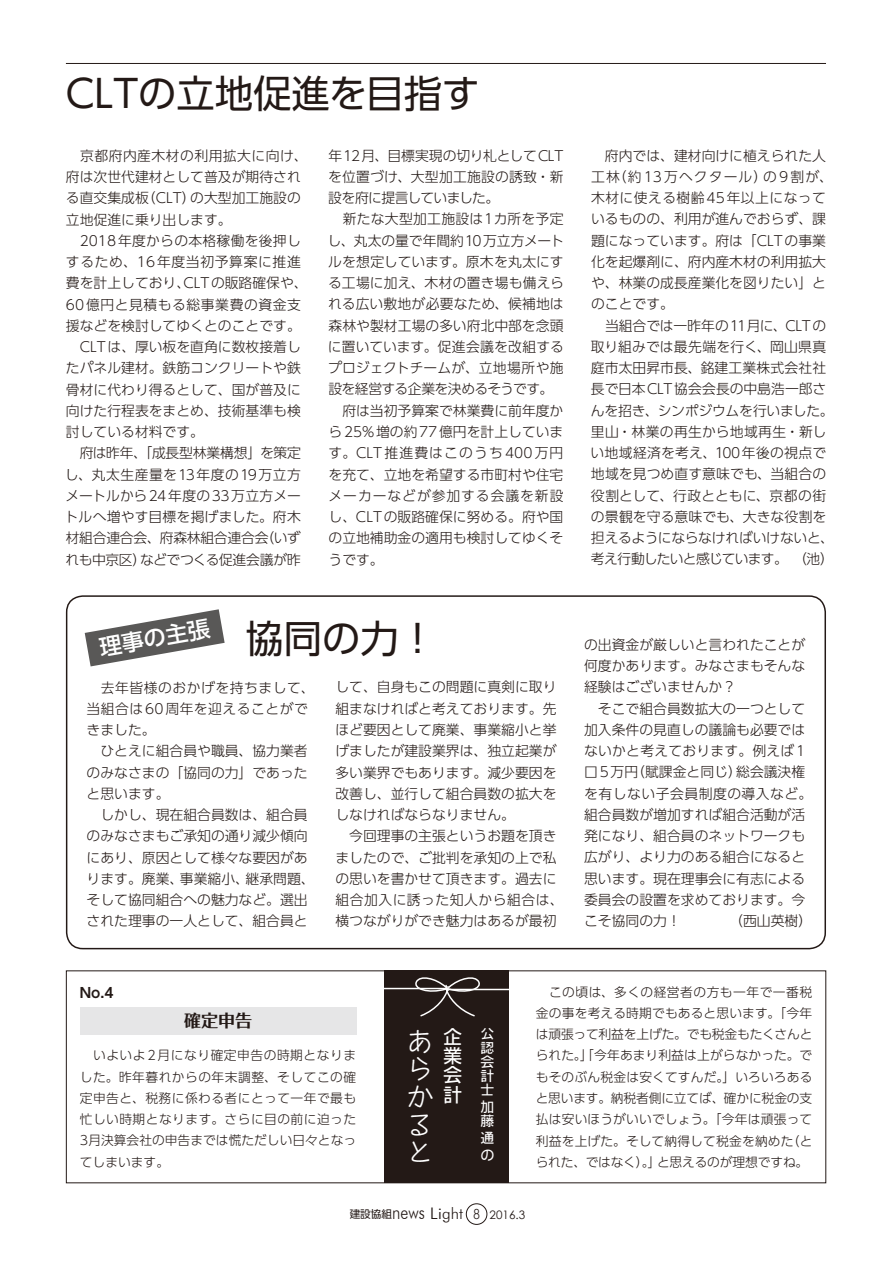
<style>
.page{position:relative;width:893px;height:1263px;background:#fff}
.page>*{position:absolute;margin:0;border:0;box-sizing:border-box;transform-origin:0 0}
.t1{font:38.25px "UD Shin Go Pro";color:#231916}
.t2{font:27.6px/27.6px "September M Monokyohkan";color:#fff}
.t3{font:500 22.35px "UD Shin Go Pro";color:#fff}
.t4{font:19.2px/19.2px "OT NIS WINKS L4 S4";color:#fff;text-align:justify}
.t5{font:700 16.95px "Folk Pro";color:#231916}
.t6{font:300 13.8px/21.3px "UD Shin Go Pro";color:#231916}
.t7{font:13.8px/13.8px "OT NIS WINKS L4 S4";color:#fff}
.t8{font:700 13.8px "UD Shin Go Pro De";color:#231916}
.t9{font:300 12.75px/21.3px "UD Shin Go Pro";color:#231916;text-align:justify}
.t10{font:11.7px "Century Gothic";color:#231916}
.s1{font-family:"UD Shin Go Pro";font-size:10.65px}
.s2{font-family:"Futura BT";font-weight:300;font-size:19.2px}
.s3{font-family:"Futura BT";font-weight:300;font-size:15.9px}
.s4{font-family:"UD Shin Go Pro";font-weight:300;font-size:12.75px}
</style>
<div class="page">
<div style="left:466px;top:1203px;width:21px;height:22px;border:1px solid #231916;border-radius:50%"></div>
<hr style="left:66px;top:63px;width:760px;height:1px;background:#231916">
<div style="left:384px;top:970px;width:124px;height:213px;background:#231916"></div>
<div style="left:80px;top:1007px;width:276px;height:27px;background:#e6e6e7"></div>
<hr style="left:382px;top:988px;width:64px;height:1px;background:#fff">
<svg style="left:411px;top:975px;width:98px;height:43px"></svg>
<svg style="left:85px;top:609px;width:140px;height:57px"></svg>
<h1 class="t1" style="left:66px;top:63px;width:416px">CLTの立地促進を目指す</h1>
<p class="t6" style="left:65px;top:144px;width:245px">　京都府内産木材の利用拡大に向け、府は次世代建材として普及が期待される直交集成板（CLT）の大型加工施設の立地促進に乗り出します。<br>　2018年度からの本格稼働を後押しするため、16年度当初予算案に推進費を計上しており、CLTの販路確保や、<br>60億円と見積もる総事業費の資金支援などを検討してゆくとのことです。　CLTは、厚い板を直角に数枚接着したパネル建材。鉄筋コンクリートや鉄骨材に代わり得るとして、国が普及に向けた行程表をまとめ、技術基準も検討している材料です。<br>　府は昨年、「成長型林業構想」を策定し、丸太生産量を13年度の19万立方メートルから24年度の33万立方メートルへ増やす目標を掲げました。府木材組合連合会、府森林組合連合会（いずれも中京区）などでつくる促進会議が昨</p>
<p class="t6" style="left:328px;top:144px;width:238px">年12月、目標実現の切り札としてCLTを位置づけ、大型加工施設の誘致・新設を府に提言していました。<br>　新たな大型加工施設は1カ所を予定し、丸太の量で年間約10万立方メートルを想定しています。原木を丸太にする工場に加え、木材の置き場も備えられる広い敷地が必要なため、候補地は森林や製材工場の多い府北中部を念頭に置いています。促進会議を改組するプロジェクトチームが、立地場所や施設を経営する企業を決めるそうです。　府は当初予算案で林業費に前年度から25%増の約77億円を計上しています。CLT推進費はこのうち400万円を充て、立地を希望する市町村や住宅メーカーなどが参加する会議を新設し、CLTの販路確保に努める。府や国の立地補助金の適用も検討してゆくそうです。</p>
<p class="t6" style="left:591px;top:144px;width:245px">　府内では、建材向けに植えられた人工林（約13万ヘクタール）の9割が、木材に使える樹齢45年以上になっているものの、利用が進んでおらず、課題になっています。府は「CLTの事業化を起爆剤に、府内産木材の利用拡大や、林業の成長産業化を図りたい」とのことです。<br>　当組合では一昨年の11月に、CLTの取り組みでは最先端を行く、岡山県真庭市太田昇市長、銘建工業株式会社社長で日本CLT協会会長の中島浩一郎さんを招き、シンポジウムを行いました。里山・林業の再生から地域再生・新しい地域経済を考え、100年後の視点で地域を見つめ直す意味でも、当組合の役割として、行政とともに、京都の街の景観を守る意味でも、大きな役割を担えるようにならなければいけないと、考え行動したいと感じています。（池）</p>
<h3 class="t3" style="left:97px;top:630px;width:113px;rotate:-10deg">理事の主張</h3>
<h1 class="t1" style="left:246px;top:608px;width:193px">協同の力！</h1>
<p class="t6" style="left:87px;top:676px;width:230px">　去年皆様のおかげを持ちまして、当組合は60周年を迎えることができました。<br>　ひとえに組合員や職員、協力業者のみなさまの「協同の力」であったと思います。<br>　しかし、現在組合員数は、組合員のみなさまもご承知の通り減少傾向にあり、原因として様々な要因があります。廃業、事業縮小、継承問題、そして協同組合への魅力など。選出された理事の一人として、組合員と</p>
<p class="t6" style="left:335px;top:676px;width:230px">して、自身もこの問題に真剣に取り組まなければと考えております。先ほど要因として廃業、事業縮小と挙げましたが建設業界は、独立起業が多い業界でもあります。減少要因を改善し、並行して組合員数の拡大をしなければならなりません。<br>　今回理事の主張というお題を頂きましたので、ご批判を承知の上で私の思いを書かせて頂きます。過去に組合加入に誘った知人から組合は、横つながりができ魅力はあるが最初</p>
<p class="t6" style="left:584px;top:633px;width:230px">の出資金が厳しいと言われたことが何度かあります。みなさまもそんな経験はございませんか？<br>　そこで組合員数拡大の一つとして加入条件の見直しの議論も必要ではないかと考えております。例えば1口5万円（賦課金と同じ）総会議決権を有しない子会員制度の導入など。組合員数が増加すれば組合活動が活発になり、組合員のネットワークも広がり、より力のある組合になると思います。現在理事会に有志による委員会の設置を求めております。今こそ協同の力！</p>
<p class="t6" style="left:729px;top:910px;width:84px">（西山英樹）</p>
<p class="t8" style="left:80px;top:981px;width:35px">No.4</p>
<p class="t5" style="left:184px;top:1006px;width:70px">確定申告</p>
<p class="t9" style="left:80px;top:1044px;width:278px">　いよいよ2月になり確定申告の時期となりました。昨年暮れからの年末調整、そしてこの確定申告と、税務に係わる者にとって一年で最も忙しい時期となります。さらに目の前に迫った3月決算会社の申告までは慌ただしい日々となってしまいます。</p>
<h2 class="t2" style="left:406px;top:1027px;width:28px">あらかると</h2>
<h3 class="t4" style="left:443px;top:1028px;width:20px">企業会計</h3>
<p class="t7" style="left:481px;top:1028px;width:15px;text-align:justify">公認会計士</p>
<p class="t7" style="left:481px;top:1101px;width:15px">加藤</p>
<p class="t7" style="left:481px;top:1130px;width:15px;line-height:17.2px">通の</p>
<p class="t9" style="left:536px;top:981px;width:278px">　この頃は、多くの経営者の方も一年で一番税金の事を考える時期でもあると思います。｢今年は頑張って利益を上げた。でも税金もたくさんとられた。｣｢今年あまり利益は上がらなかった。でもそのぶん税金は安くてすんだ。｣いろいろあると思います。納税者側に立てば、確かに税金の支払は安いほうがいいでしょう。｢今年は頑張って利益を上げた。そして納得して税金を納めた（とられた、ではなく）。｣と思えるのが理想ですね。</p>
<p class="t10" style="left:350px;top:1206px;width:177px"><span class="s1">建設協組</span><span class="s2">news</span> <span class="s3">Light</span> <span class="s4">8</span> 2016.3</p>
</div>
